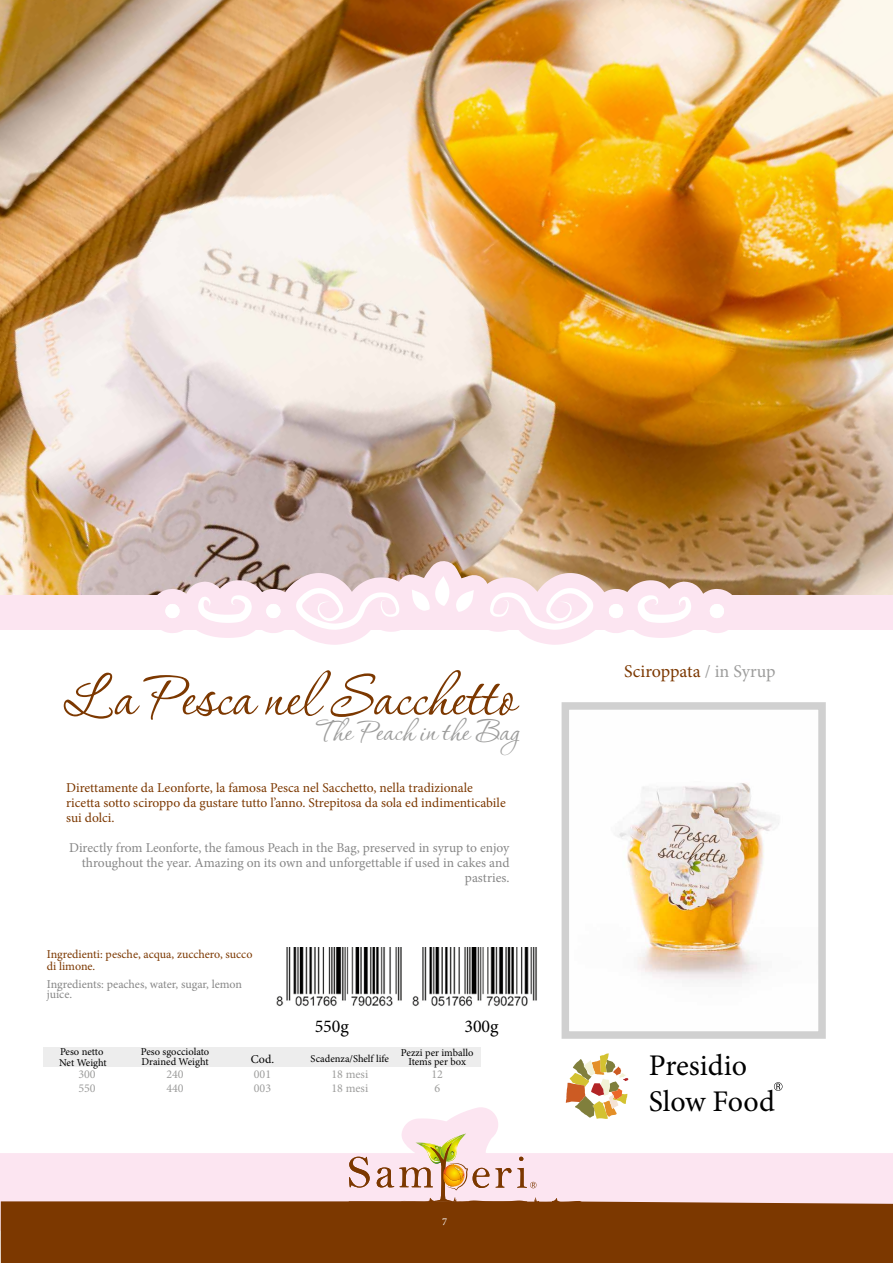
<style>
.page{position:relative;width:893px;height:1263px;background:#fff}
.page>*{position:absolute;margin:0;border:0;box-sizing:border-box;transform-origin:0 0}
.t1{font:75px "Corinthia";color:#7c3800}
.t2{font:37.5px "Corinthia";color:#9d9d9c}
.t3{font:30px/36px "Minion Pro";color:#000}
.t4{font:18px "Minion Pro";color:#7c3800}
.t5{font:18px "Minion Pro";color:#000}
.t6{font:13.5px/15px "Minion Pro";color:#7c3800}
.t7{font:13.5px/15px "Minion Pro";color:#878787;text-align:right}
.t8{font:12px/12px "Minion Pro";color:#7c3800}
.t9{font:12px/10.5px "Minion Pro";color:#878787}
.t10{font:12px/14.4px "Minion Pro";color:#9d9d9c}
.t11{font:12px "Minion Pro";color:#000}
.t12{font:10.5px/10.5px "Minion Pro";color:#000}
.t13{font:10.5px "Minion Pro";color:#fff}
.s1{color:#9d9d9c}
</style>
<div class="page">
<img style="left:617px;top:783px;width:162px;height:198px">
<div style="left:562px;top:702px;width:264px;height:337px;border:8px solid #d0d0d0"></div>
<img style="left:0;top:0;width:893px;height:596px">
<svg style="left:0;top:1107px;width:893px;height:130px"></svg>
<div style="left:1px;top:1197px;width:892px;height:66px;background:#7c3800"></div>
<svg style="left:349px;top:1133px;width:188px;height:75px"></svg>
<div style="left:0;top:596px;width:893px;height:34px;background:#fce5f1"></div>
<svg style="left:597px;top:0;width:134px;height:520px"></svg>
<svg style="left:158px;top:0;width:134px;height:520px"></svg>
<svg style="left:130px;top:520px;width:629px;height:125px"></svg>
<svg style="left:566px;top:1053px;width:62px;height:66px"></svg>
<img style="left:276px;top:948px;width:261px;height:59px">
<div style="left:43px;top:1048px;width:438px;height:19px;background:#ededed"></div>
<svg style="left:774px;top:1082px;width:8px;height:9px"></svg>
<h1 class="t1" style="left:63px;top:658px;width:453px">La Pesca nel Sacchetto</h1>
<h2 class="t2" style="left:315px;top:712px;width:206px">The Peach in the Bag</h2>
<p class="t6" style="left:66px;top:780px;width:441px">Direttamente da Leonforte, la famosa Pesca nel Sacchetto, nella tradizionale ricetta sotto sciroppo da gustare tutto l’anno. Strepitosa da sola ed indimenticabile sui dolci.</p>
<p class="t7" style="left:69px;top:840px;width:442px">Directly from Leonforte, the famous Peach in the Bag, preserved in syrup to enjoy throughout the year. Amazing on its own and unforgettable if used in cakes and pastries.</p>
<p class="t8" style="left:47px;top:948px;width:207px">Ingredienti: pesche, acqua, zucchero, succo di limone.</p>
<p class="t9" style="left:47px;top:979px;width:197px">Ingredients: peaches, water, sugar, lemon juice.</p>
<p class="t12" style="left:59px;top:1046px;width:49px">Peso netto<br>Net Weight</p>
<p class="t10" style="left:78px;top:1067px;width:19px">300<br>550</p>
<h3 class="t5" style="left:315px;top:1014px;width:36px">550g</h3>
<h3 class="t5" style="left:464px;top:1014px;width:36px">300g</h3>
<p class="t12" style="left:401px;top:1048px;width:74px">Pezzi per imballo</p>
<p class="t12" style="left:141px;top:1046px;width:70px">Peso sgocciolato<br>Drained Weight</p>
<p class="t12" style="left:311px;top:1053px;width:80px">Scadenza/Shelf life</p>
<p class="t11" style="left:251px;top:1051px;width:25px">Cod.</p>
<p class="t12" style="left:408px;top:1057px;width:59px">Items per box</p>
<p class="t10" style="left:166px;top:1067px;width:19px">240<br>440</p>
<p class="t10" style="left:331px;top:1067px;width:38px">18 mesi<br>18 mesi</p>
<p class="t10" style="left:254px;top:1067px;width:19px">001<br>003</p>
<p class="t10" style="left:431px;top:1067px;width:13px">12<br>6</p>
<p class="t13" style="left:442px;top:1214px;width:7px">7</p>
<h3 class="t4" style="left:624px;top:659px;width:153px">Sciroppata <span class="s1">/ in Syrup</span></h3>
<h3 class="t3" style="left:649px;top:1048px;width:128px">Presidio<br>Slow Food</h3>
</div>
